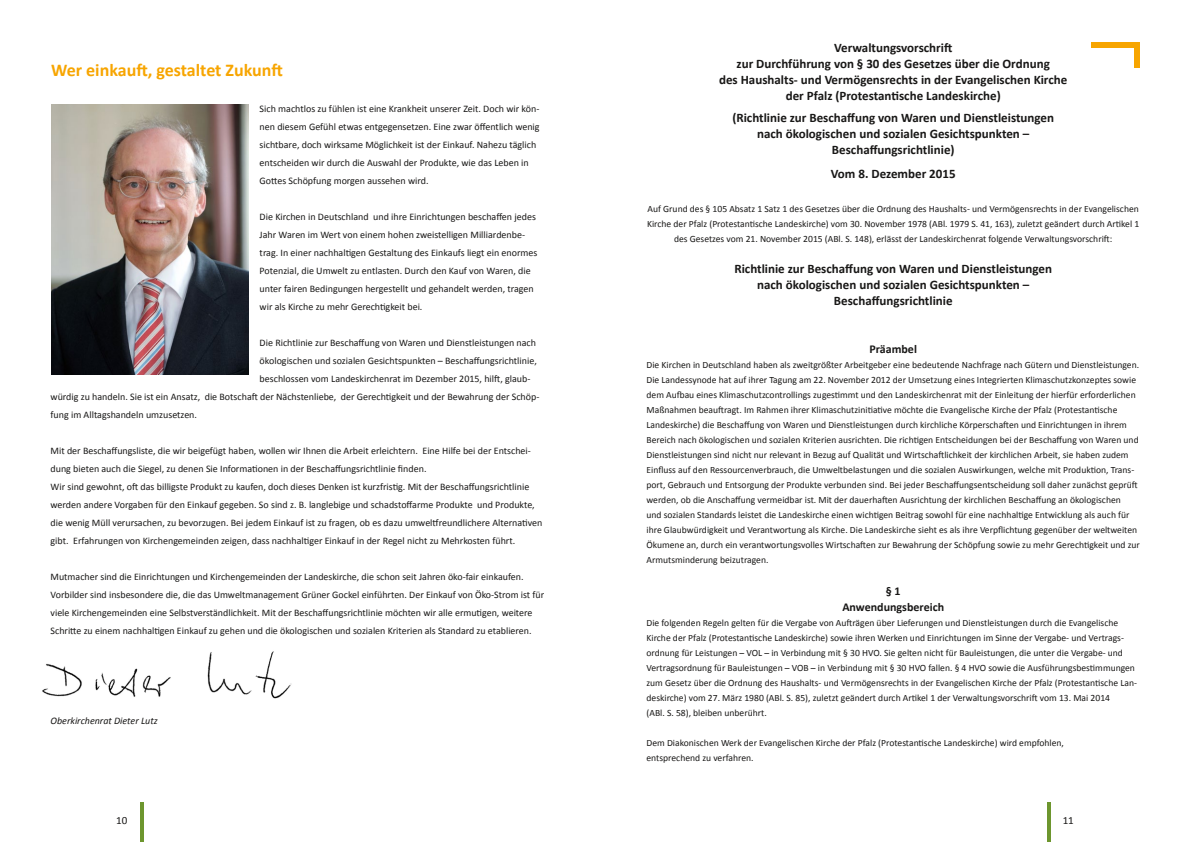
<style>
.page{position:relative;width:1191px;height:842px;background:#fff}
.page>*{position:absolute;margin:0;border:0;box-sizing:border-box;transform-origin:0 0}
.t1{font:700 18px "Calibri";color:#f7a500}
.t2{font:700 13px/16px "Calibri";color:#181716;text-align:center}
.t3{font:700 12px/16px "Calibri";color:#181716;text-align:center}
.t4{font:11px "Calibri";color:#181716}
.t5{font:10px/18px "Calibri";color:#181716}
.t6{font:italic 10px "Calibri";color:#181716}
.t7{font:9.6px/15px "Calibri";color:#181716}
</style>
<div class="page">
<hr style="left:140px;top:801px;width:3px;height:41px;background:#6d962e">
<hr style="left:1047px;top:801px;width:3px;height:41px;background:#6d962e">
<div style="left:1091px;top:43px;width:49px;height:5px;background:#f7a500"></div>
<div style="left:1134px;top:46px;width:6px;height:22px;background:#f7a500"></div>
<img style="left:42px;top:651px;width:250px;height:48px">
<img style="left:51px;top:104px;width:197px;height:270px">
<h1 class="t1" style="left:51px;top:59px;width:233px">Wer einkauft, gestaltet Zukunft</h1>
<p class="t5" style="left:260px;top:99px;width:281px">Sich machtlos zu fühlen ist eine Krankheit unserer Zeit. Doch wir kön&shy;nen diesem Gefühl etwas entgegensetzen. Eine zwar öffentlich wenig sichtbare, doch wirksame Möglichkeit ist der Einkauf. Nahezu täglich entscheiden wir durch die Auswahl der Produkte, wie das Leben in Gottes Schöpfung morgen aussehen wird.</p>
<p class="t5" style="left:260px;top:207px;width:279px">Die Kirchen in Deutschland und ihre Einrichtungen beschaffen jedes Jahr Waren im Wert von einem hohen zweistelligen Milliardenbe&shy;trag. In einer nachhaltigen Gestaltung des Einkaufs liegt ein enormes Potenzial, die Umwelt zu entlasten. Durch den Kauf von Waren, die unter fairen Bedingungen hergestellt und gehandelt werden, tragen wir als Kirche zu mehr Gerechtigkeit bei.</p>
<p class="t5" style="left:260px;top:333px;width:278px">Die Richtlinie zur Beschaffung von Waren und Dienstleistungen nach</p>
<p class="t5" style="left:260px;top:351px;width:279px">ökologischen und sozialen Gesichtspunkten – Beschaffungsrichtlinie,</p>
<p class="t5" style="left:260px;top:369px;width:272px">beschlossen vom Landeskirchenrat im Dezember 2015, hilft, glaub-</p>
<p class="t5" style="left:51px;top:387px;width:490px">würdig zu handeln. Sie ist ein Ansatz, die Botschaft der Nächstenliebe, der Gerechtigkeit und der Bewahrung der Schöp-</p>
<p class="t5" style="left:51px;top:405px;width:148px">fung im Alltagshandeln umzusetzen.</p>
<p class="t5" style="left:51px;top:441px;width:493px">Mit der Beschaffungsliste, die wir beigefügt haben, wollen wir Ihnen die Arbeit erleichtern. Eine Hilfe bei der Entschei&shy;dung bieten auch die Siegel, zu denen Sie Informationen in der Beschaffungsrichtlinie finden.<br>Wir sind gewohnt, oft das billigste Produkt zu kaufen, doch dieses Denken ist kurzfristig. Mit der Beschaffungsrichtlinie werden andere Vorgaben für den Einkauf gegeben. So sind z. B. langlebige und schadstoffarme Produkte und Produkte, die wenig Müll verursachen, zu bevorzugen. Bei jedem Einkauf ist zu fragen, ob es dazu umweltfreundlichere Alternativen gibt. Erfahrungen von Kirchengemeinden zeigen, dass nachhaltiger Einkauf in der Regel nicht zu Mehrkosten führt.</p>
<p class="t5" style="left:51px;top:567px;width:495px">Mutmacher sind die Einrichtungen und Kirchengemeinden der Landeskirche, die schon seit Jahren öko-fair einkaufen.<br>Vorbilder sind insbesondere die, die das Umweltmanagement Grüner Gockel einführten. Der Einkauf von Öko-Strom ist für viele Kirchengemeinden eine Selbstverständlichkeit. Mit der Beschaffungsrichtlinie möchten wir alle ermutigen, weitere Schritte zu einem nachhaltigen Einkauf zu gehen und die ökologischen und sozialen Kriterien als Standard zu etablieren.</p>
<p class="t6" style="left:51px;top:714px;width:109px">Oberkirchenrat Dieter Lutz</p>
<h2 class="t2" style="left:719px;top:39px;width:350px">Verwaltungsvorschrift<br>zur Durchführung von § 30 des Gesetzes über die Ordnung<br>des Haushalts- und Vermögensrechts in der Evangelischen Kirche der Pfalz (Protestantische Landeskirche)</h2>
<h2 class="t2" style="left:732px;top:109px;width:323px">(Richtlinie zur Beschaffung von Waren und Dienstleistungen nach ökologischen und sozialen Gesichtspunkten –<br>Beschaffungsrichtlinie)</h2>
<h2 class="t2" style="left:831px;top:165px;width:126px">Vom 8. Dezember 2015</h2>
<p class="t7" style="left:647px;top:201px;width:494px;text-align:center">Auf Grund des § 105 Absatz 1 Satz 1 des Gesetzes über die Ordnung des Haushalts- und Vermögensrechts in der Evangelischen<br>Kirche der Pfalz (Protestantische Landeskirche) vom 30. November 1978 (ABl. 1979 S. 41, 163), zuletzt geändert durch Artikel 1 des Gesetzes vom 21. November 2015 (ABl. S. 148), erlässt der Landeskirchenrat folgende Verwaltungsvorschrift:</p>
<h2 class="t2" style="left:734px;top:260px;width:319px">Richtlinie zur Beschaffung von Waren und Dienstleistungen nach ökologischen und sozialen Gesichtspunkten –<br>Beschaffungsrichtlinie</h2>
<p class="t3" style="left:869px;top:341px;width:49px">Präambel</p>
<p class="t7" style="left:646px;top:357px;width:495px">Die Kirchen in Deutschland haben als zweitgrößter Arbeitgeber eine bedeutende Nachfrage nach Gütern und Dienstleistungen.<br>Die Landessynode hat auf ihrer Tagung am 22. November 2012 der Umsetzung eines Integrierten Klimaschutzkonzeptes sowie dem Aufbau eines Klimaschutzcontrollings zugestimmt und den Landeskirchenrat mit der Einleitung der hierfür erforderlichen Maßnahmen beauftragt. Im Rahmen ihrer Klimaschutzinitiative möchte die Evangelische Kirche der Pfalz (Protestantische Landeskirche) die Beschaffung von Waren und Dienstleistungen durch kirchliche Körperschaften und Einrichtungen in ihrem Bereich nach ökologischen und sozialen Kriterien ausrichten. Die richtigen Entscheidungen bei der Beschaffung von Waren und Dienstleistungen sind nicht nur relevant in Bezug auf Qualität und Wirtschaftlichkeit der kirchlichen Arbeit, sie haben zudem Einfluss auf den Ressourcenverbrauch, die Umweltbelastungen und die sozialen Auswirkungen, welche mit Produktion, Trans&shy;port, Gebrauch und Entsorgung der Produkte verbunden sind. Bei jeder Beschaffungsentscheidung soll daher zunächst geprüft werden, ob die Anschaffung vermeidbar ist. Mit der dauerhaften Ausrichtung der kirchlichen Beschaffung an ökologischen<br>und sozialen Standards leistet die Landeskirche einen wichtigen Beitrag sowohl für eine nachhaltige Entwicklung als auch für ihre Glaubwürdigkeit und Verantwortung als Kirche. Die Landeskirche sieht es als ihre Verpflichtung gegenüber der weltweiten Ökumene an, durch ein verantwortungsvolles Wirtschaften zur Bewahrung der Schöpfung sowie zu mehr Gerechtigkeit und zur Armutsminderung beizutragen.</p>
<p class="t3" style="left:842px;top:583px;width:103px">§1<br>Anwendungsbereich</p>
<p class="t7" style="left:646px;top:615px;width:492px">Die folgenden Regeln gelten für die Vergabe von Aufträgen über Lieferungen und Dienstleistungen durch die Evangelische Kirche der Pfalz (Protestantische Landeskirche) sowie ihren Werken und Einrichtungen im Sinne der Vergabe- und Vertrags&shy;ordnung für Leistungen – VOL – in Verbindung mit § 30 HVO. Sie gelten nicht für Bauleistungen, die unter die Vergabe- und Vertragsordnung für Bauleistungen – VOB – in Verbindung mit § 30 HVO fallen. § 4 HVO sowie die Ausführungsbestimmungen zum Gesetz über die Ordnung des Haushalts- und Vermögensrechts in der Evangelischen Kirche der Pfalz (Protestantische Lan&shy;deskirche) vom 27. März 1980 (ABl. S. 85), zuletzt geändert durch Artikel 1 der Verwaltungsvorschrift vom 13. Mai 2014<br>(ABl. S. 58), bleiben unberührt.</p>
<p class="t7" style="left:646px;top:735px;width:419px">Dem Diakonischen Werk der Evangelischen Kirche der Pfalz (Protestantische Landeskirche) wird empfohlen, entsprechend zu verfahren.</p>
<p class="t4" style="left:116px;top:813px;width:13px">10</p>
<p class="t4" style="left:1062px;top:813px;width:13px">11</p>
</div>
